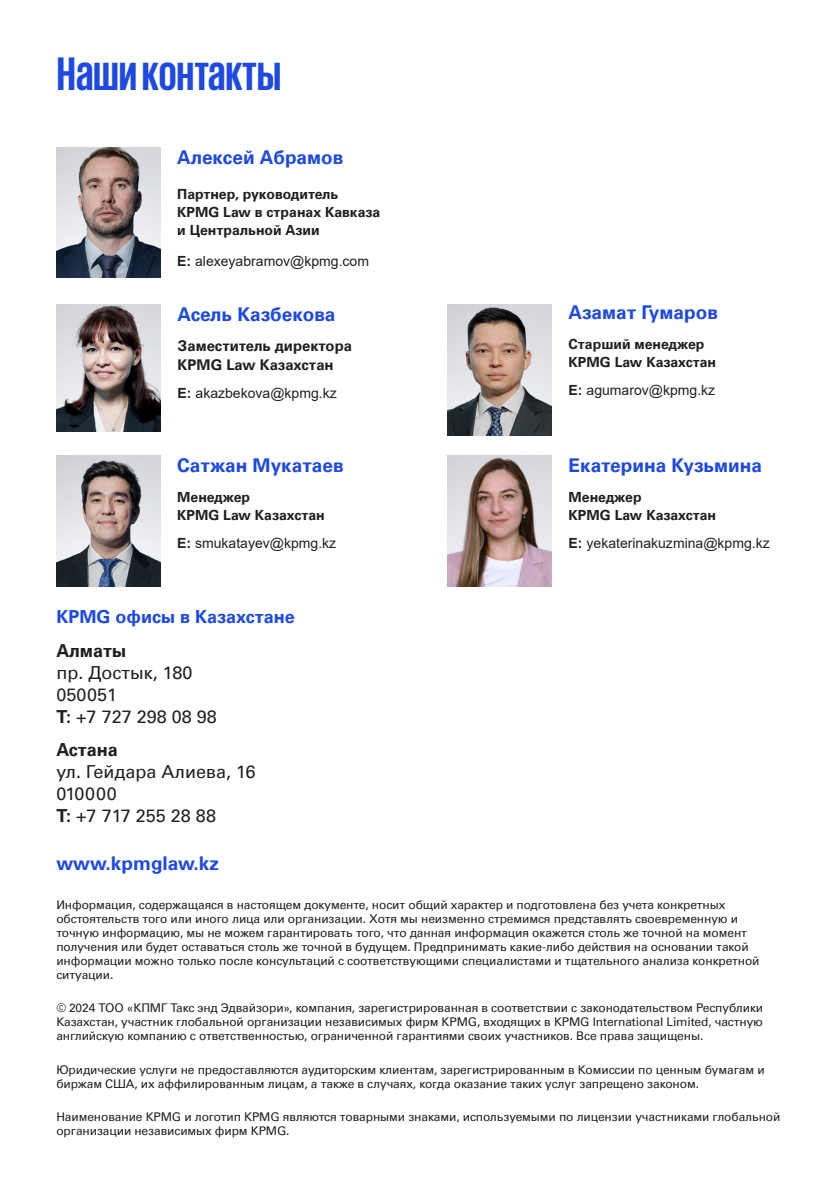
<style>
.page{position:relative;width:840px;height:1191px;background:#fff}
.page>*{position:absolute;margin:0;border:0;box-sizing:border-box;transform-origin:0 0}
.t1{font:700 48px "KPMG Cyrillic";color:#1e49e2}
.Bullets{font:700 19px "Universfor KPMG";color:#1e49e2}
.Bodycopy_9_5pt{font:700 19px "Universfor KPMG";color:#1e49e2}
.Bullets-2{font:18px/22px "Universfor KPMG";color:#231f20}
.Bullets-3{font:700 18px "Universfor KPMG";color:#1e49e2}
.Bullets-4{font:700 14.8px/19px "Universfor KPMG";color:#231f20}
.Bullets-5{font:700 14px/18px "Universfor KPMG";color:#231f20}
.Bullets-6{font:14px "Arial";color:#231f20}
.Text1{font:12px/14px "Universfor KPMG";letter-spacing:-.01em;color:#231f20}
.s1{font-weight:700}
</style>
<div class="page">
<img style="left:447px;top:456px;width:104px;height:130px">
<img style="left:447px;top:305px;width:104px;height:130px">
<img style="left:57px;top:304px;width:103px;height:128px">
<img style="left:56px;top:147px;width:104px;height:130px">
<img style="left:56px;top:456px;width:104px;height:130px">
<p class="t1" style="left:57px;top:50px;width:226px">Наши контакты</p>
<p class="Bullets" style="left:177px;top:146px;width:167px">Алексей Абрамов</p>
<p class="Bullets-5" style="left:177px;top:185px;width:204px">Партнер, руководитель<br>KPMG Law в странах Кавказа и Центральной Азии</p>
<p class="Bullets-6" style="left:177px;top:251px;width:193px"><span class="s1">E:</span> alexeyabramov@kpmg.com</p>
<p class="Bullets" style="left:177px;top:303px;width:159px">Асель Казбекова</p>
<p class="Bullets-4" style="left:177px;top:336px;width:176px">Заместитель директора<br>KPMG Law Казахстан</p>
<p class="Bullets-6" style="left:177px;top:384px;width:160px"><span class="s1">E:</span> akazbekova@kpmg.kz</p>
<p class="Bullets" style="left:177px;top:454px;width:168px">Сатжан Мукатаев</p>
<p class="Bullets-5" style="left:177px;top:488px;width:149px">Менеджер<br>KPMG Law Казахстан</p>
<p class="Bullets-6" style="left:177px;top:533px;width:160px"><span class="s1">E:</span> smukatayev@kpmg.kz</p>
<p class="Bullets-3" style="left:56px;top:606px;width:240px">KPMG офисы в Казахстане</p>
<p class="Bullets-2" style="left:56px;top:639px;width:162px"><span class="s1">Алматы<br></span>пр. Достык, 180<br>050051<br><span class="s1">T:</span> +7 727 298 08 98</p>
<p class="Bullets-2" style="left:56px;top:738px;width:200px"><span class="s1">Астана<br></span>ул. Гейдара Алиева, 16<br>010000<br><span class="s1">T:</span> +7 717 255 28 88</p>
<p class="Bodycopy_9_5pt" style="left:56px;top:852px;width:164px">www.kpmglaw.kz</p>
<p class="Bullets" style="left:568px;top:301px;width:151px">Азамат Гумаров</p>
<p class="Bullets-5" style="left:568px;top:335px;width:149px">Старший менеджер<br>KPMG Law Казахстан</p>
<p class="Bullets-6" style="left:568px;top:380px;width:148px"><span class="s1">E:</span> agumarov@kpmg.kz</p>
<p class="Bullets" style="left:568px;top:454px;width:195px">Екатерина Кузьмина</p>
<p class="Bullets-5" style="left:568px;top:488px;width:149px">Менеджер<br>KPMG Law Казахстан</p>
<p class="Bullets-6" style="left:568px;top:533px;width:202px"><span class="s1">E:</span> yekaterinakuzmina@kpmg.kz</p>
<p class="Text1" style="left:56px;top:898px;width:704px">Информация, содержащаяся в настоящем документе, носит общий характер и подготовлена без учета конкретных обстоятельств того или иного лица или организации. Хотя мы неизменно стремимся представлять своевременную и точную информацию, мы не можем гарантировать того, что данная информация окажется столь же точной на момент получения или будет оставаться столь же точной в будущем. Предпринимать какие-либо действия на основании такой информации можно только после консультаций с соответствующими специалистами и тщательного анализа конкретной ситуации.</p>
<p class="Text1" style="left:56px;top:1001px;width:708px;text-align:justify">© 2024 ТОО «КПМГ Такс энд Эдвайзори», компания, зарегистрированная в соответствии с законодательством Республики Казахстан, участник глобальной организации независимых фирм KPMG, входящих в KPMG International Limited, частную английскую компанию с ответственностью, ограниченной гарантиями своих участников. Все права защищены.</p>
<p class="Text1" style="left:56px;top:1062px;width:709px">Юридические услуги не предоставляются аудиторским клиентам, зарегистрированным в Комиссии по ценным бумагам и биржам США, их аффилированным лицам, а также в случаях, когда оказание таких услуг запрещено законом.</p>
<p class="Text1" style="left:56px;top:1110px;width:725px">Наименование KPMG и логотип KPMG являются товарными знаками, используемыми по лицензии участниками глобальной организации независимых фирм KPMG.</p>
</div>
